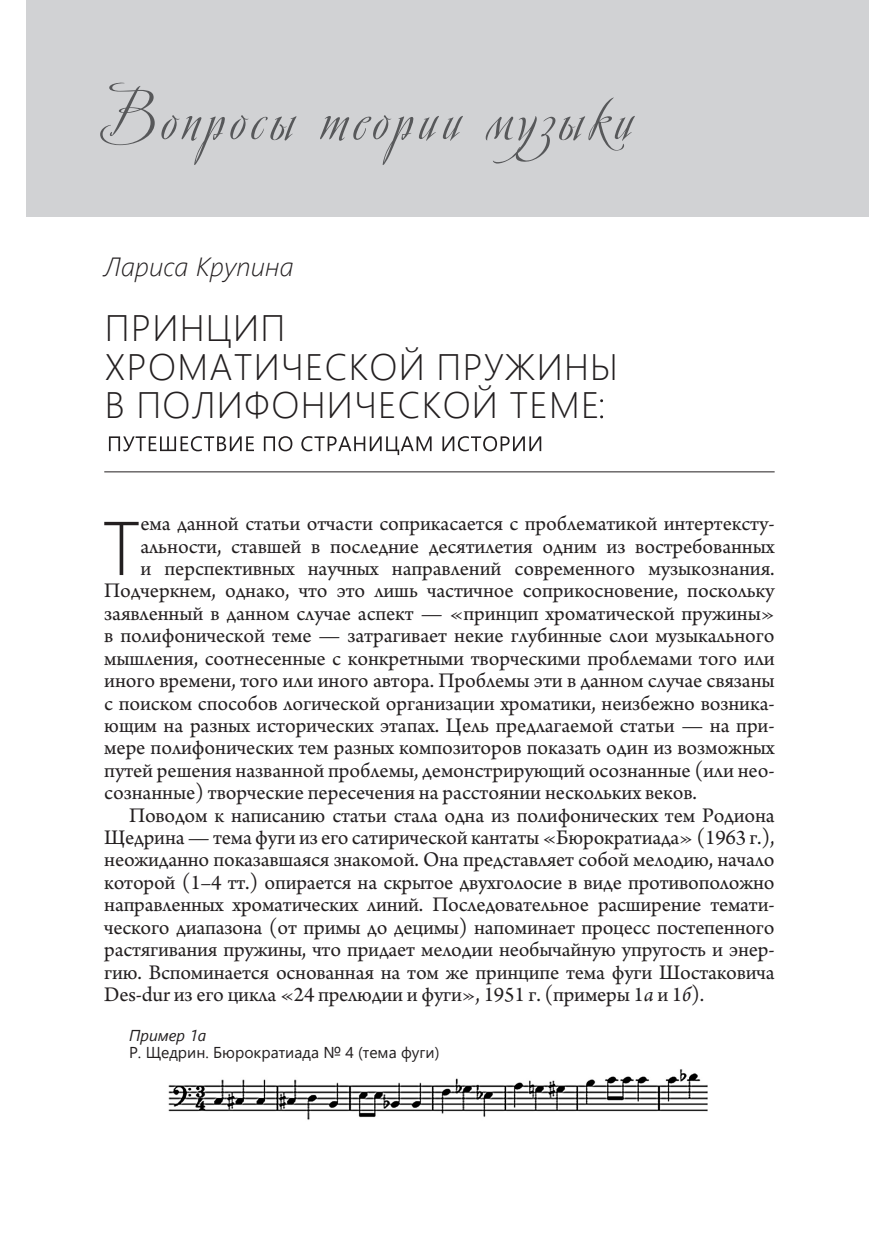
<style>
.page{position:relative;width:869px;height:1241px;background:#fff}
.page>*{position:absolute;margin:0;border:0;box-sizing:border-box;transform-origin:0 0}
.t1{font:500 78.75px "Avalon";letter-spacing:.06em;color:#57585a}
.t2{font:300 75.95px "Segoe UI";color:#231f20}
.t3{font:300 36.75px/38.5px "Segoe UI";letter-spacing:.035em;color:#231f20}
.t4{font:italic 300 26.25px "Segoe UI";letter-spacing:.01em;color:#231f20}
.t5{font:21.88px "Arno Pro";letter-spacing:-.005em;color:#231f20}
.t6{font:15.75px "Segoe UI";color:#231f20}
.t7{font:italic 15.75px "Segoe UI";color:#231f20}
.s1{font-style:italic}
</style>
<div class="page">
<div style="left:26px;top:0;width:842px;height:216px;background:#d1d2d4"></div>
<hr style="left:104px;top:471px;width:670px;height:1px;background:#231f20">
<svg style="left:600px;top:399px;width:2px;height:19px"></svg>
<svg style="left:109px;top:436px;width:432px;height:19px"></svg>
<img style="left:168px;top:1069px;width:540px;height:51px">
<h1 class="t1" style="left:99px;top:71px;width:536px">Вопросы теории музыки</h1>
<p class="t4" style="left:104px;top:242px;width:191px">Лариса Крупина</p>
<h3 class="t3" style="left:105px;top:305px;width:514px">ПРИНЦИП<br>ХРОМАТИЧЕСКОЙ ПРУЖИНЫ<br>В ПОЛИФОНИЧЕСКОЙ ТЕМЕ</h3>
<h2 class="t2" style="left:102px;top:476px;width:40px">Т</h2>
<p class="t5" style="left:140px;top:511px;width:635px">ема данной статьи отчасти соприкасается с проблематикой интертексту-</p>
<p class="t5" style="left:140px;top:533px;width:635px">альности, ставшей в последние десятилетия одним из востребованных</p>
<p class="t5" style="left:140px;top:556px;width:635px">и перспективных научных направлений современного музыкознания.</p>
<p class="t5" style="left:104px;top:578px;width:671px">Подчеркнем, однако, что это лишь частичное соприкосновение, поскольку</p>
<p class="t5" style="left:104px;top:600px;width:671px">заявленный в данном случае аспект — «принцип хроматической пружины»</p>
<p class="t5" style="left:104px;top:623px;width:671px">в полифонической теме — затрагивает некие глубинные слои музыкального</p>
<p class="t5" style="left:104px;top:645px;width:671px">мышления, соотнесенные с конкретными творческими проблемами того или</p>
<p class="t5" style="left:104px;top:668px;width:671px">иного времени, того или иного автора. Проблемы эти в данном случае связаны</p>
<p class="t5" style="left:104px;top:690px;width:671px">с поиском способов логической организации хроматики, неизбежно возника-</p>
<p class="t5" style="left:104px;top:712px;width:671px">ющим на разных исторических этапах. Цель предлагаемой статьи — на при-</p>
<p class="t5" style="left:104px;top:735px;width:671px">мере полифонических тем разных композиторов показать один из возможных</p>
<p class="t5" style="left:104px;top:757px;width:670px">путей решения названной проблемы, демонстрирующий осознанные (или нео-</p>
<p class="t5" style="left:104px;top:780px;width:594px">сознанные) творческие пересечения на расстоянии нескольких веков.</p>
<p class="t5" style="left:129px;top:802px;width:646px">Поводом к написанию статьи стала одна из полифонических тем Родиона</p>
<p class="t5" style="left:104px;top:824px;width:671px">Щедрина — тема фуги из его сатирической кантаты «Бюрократиада» (1963 г.),</p>
<p class="t5" style="left:104px;top:847px;width:671px">неожиданно показавшаяся знакомой. Она представляет собой мелодию, начало</p>
<p class="t5" style="left:104px;top:869px;width:671px">которой (1–4 тт.) опирается на скрытое двухголосие в виде противоположно</p>
<p class="t5" style="left:104px;top:892px;width:671px">направленных хроматических линий. Последовательное расширение темати-</p>
<p class="t5" style="left:104px;top:914px;width:671px">ческого диапазона (от примы до децимы) напоминает процесс постепенного</p>
<p class="t5" style="left:104px;top:936px;width:671px">растягивания пружины, что придает мелодии необычайную упругость и энер-</p>
<p class="t5" style="left:104px;top:959px;width:671px">гию. Вспоминается основанная на том же принципе тема фуги Шостаковича</p>
<p class="t5" style="left:104px;top:981px;width:601px">Des-dur из его цикла «24 прелюдии и фуги», 1951 г. (примеры 1<span class="s1">а</span> и 1<span class="s1">б</span>).</p>
<p class="t7" style="left:129px;top:1020px;width:79px">Пример 1а</p>
<p class="t6" style="left:129px;top:1037px;width:312px">Р. Щедрин. Бюрократиада № 4 (тема фуги)</p>
</div>
